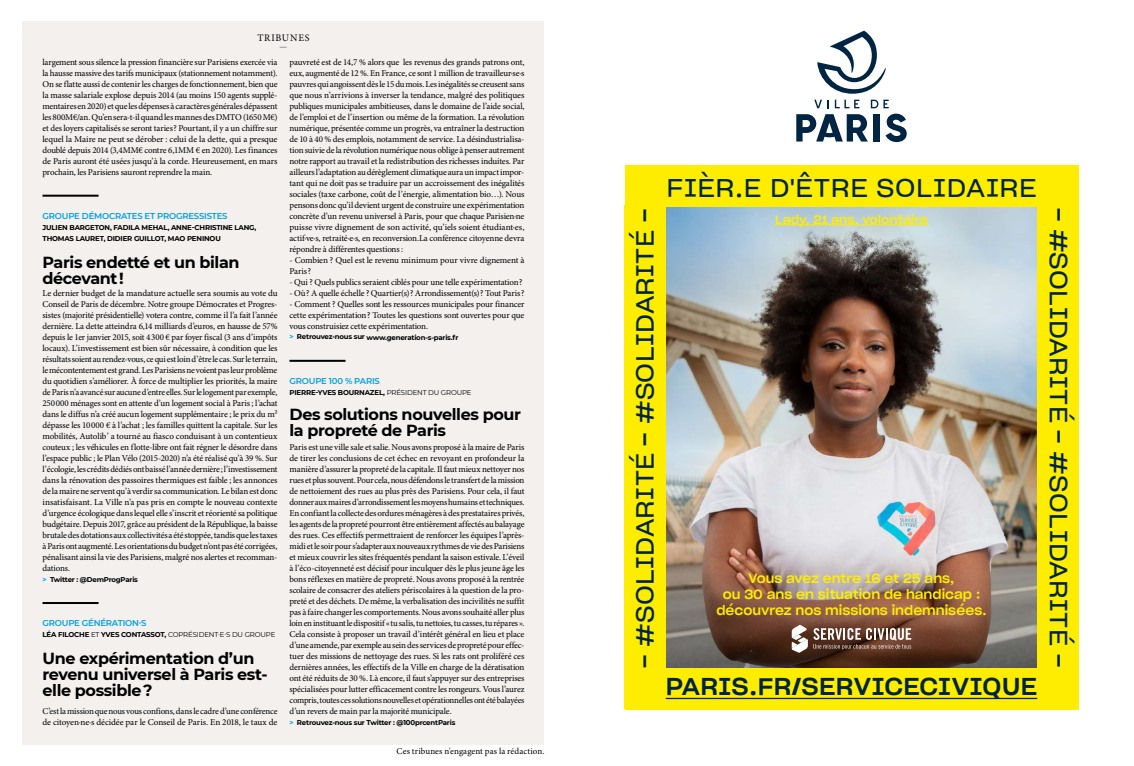
<style>
.page{position:relative;width:1134px;height:766px;background:#fff}
.page>*{position:absolute;margin:0;border:0;box-sizing:border-box;transform-origin:0 0}
.t1{font:25px "Sharp Grotesk Book 22";letter-spacing:.02em;color:#002542}
.t2{font:24.3px "Sharp Grotesk Book 22";letter-spacing:.01em;color:#002542}
.t3{font:23.8px "Sharp Grotesk Medium 22";letter-spacing:.02em;color:#002542}
.t4{font:700 16px/16px "Montserrat";letter-spacing:-.025em;color:#000}
.t5{font:13px/16px "Sharp Grotesk Medium 21";color:#ffed00;text-align:center}
.t6{font:12px "Sharp Grotesk Medium 21";color:#ffed00}
.t7{font:10px "Minion Pro";letter-spacing:.08em;color:#000}
.t8{font:9px/11px "Minion Pro";letter-spacing:-.02em;color:#000;text-align:justify}
.t9{font:9px "Minion Pro";letter-spacing:.005em;color:#000}
.t10{font:600 8.5px "Montserrat";letter-spacing:-.025em;color:#009fe3}
.t11{font:700 7px/11px "Montserrat";letter-spacing:-.03em;color:#000}
.t12{font:7px "Montserrat";letter-spacing:-.025em;color:#000}
.s1{color:#009fe3}
.s2{font-weight:700}
.s3{font-weight:400}
</style>
<div class="page">
<div style="left:23px;top:21px;width:521px;height:723px;background:#f3f0ee"></div>
<hr style="left:43px;top:195px;width:56px;height:2px;background:#000">
<hr style="left:43px;top:602px;width:56px;height:2px;background:#000">
<hr style="left:289px;top:360px;width:57px;height:2px;background:#000">
<img style="left:666px;top:206px;width:371px;height:352px">
<div style="left:874px;top:114px;width:6px;height:27px;background:#002542"></div>
<svg style="left:796px;top:114px;width:72px;height:27px"></svg>
<svg style="left:885px;top:114px;width:22px;height:28px"></svg>
<svg style="left:814px;top:100px;width:14px;height:8px"></svg>
<svg style="left:871px;top:100px;width:18px;height:8px"></svg>
<svg style="left:835px;top:100px;width:24px;height:8px"></svg>
<svg style="left:817px;top:31px;width:69px;height:63px"></svg>
<svg style="left:666px;top:558px;width:371px;height:110px;background:#83675b"></svg>
<div style="left:625px;top:165px;width:453px;height:41px;background:#ffed00"></div>
<div style="left:625px;top:205px;width:41px;height:504px;background:#ffed00"></div>
<div style="left:1037px;top:199px;width:41px;height:510px;background:#ffed00"></div>
<div style="left:625px;top:668px;width:431px;height:41px;background:#ffed00"></div>
<svg style="left:792px;top:624px;width:119px;height:28px"></svg>
<hr style="left:775px;top:224px;width:153px;height:1px;background:#ffed00">
<hr style="left:666px;top:697px;width:371px;height:2px;background:#002542">
<p class="t7" style="left:257px;top:31px;width:54px">TRIBUNES</p>
<p class="t12" style="left:280px;top:42px;width:8px">—</p>
<p class="t8" style="left:43px;top:56px;width:236px">largement sous silence la pression financière sur Parisiens exercée via la hausse massive des tarifs municipaux (stationnement notamment).<br>On se flatte aussi de contenir les charges de fonctionnement, bien que la masse salariale explose depuis 2014 (au moins 150 agents supplé&shy;mentaires en 2020) et que les dépenses à caractères générales dépassent les 800M€/an. Qu’en sera-t-il quand les mannes des DMTO (1650 M€) et des loyers capitalisés se seront taries? Pourtant, il y a un chiffre sur lequel la Maire ne peut se dérober : celui de la dette, qui a presque doublé depuis 2014 (3,4MM€ contre 6,1MM € en 2020). Les finances de Paris auront été usées jusqu’à la corde. Heureusement, en mars prochain, les Parisiens sauront reprendre la main.</p>
<p class="t10" style="left:43px;top:209px;width:187px">GROUPE DÉMOCRATES ET PROGRESSISTES</p>
<p class="t11" style="left:43px;top:221px;width:215px">JULIEN BARGETON, FADILA MEHAL, ANNE-CHRISTINE LANG,<br>THOMAS LAURET, DIDIER GUILLOT, MAO PENINOU</p>
<h3 class="t4" style="left:43px;top:253px;width:199px">Paris endetté et un bilan décevant !</h3>
<p class="t8" style="left:43px;top:287px;width:237px">Le dernier budget de la mandature actuelle sera soumis au vote du Conseil de Paris de décembre. Notre groupe Démocrates et Progres&shy;sistes (majorité présidentielle) votera contre, comme il l’a fait l’année dernière. La dette atteindra 6,14 milliards d’euros, en hausse de 57% depuis le 1er janvier 2015, soit 4300 € par foyer fiscal (3 ans d’impôts locaux). L’investissement est bien sûr nécessaire, à condition que les résultats soient au rendez-vous, ce qui est loin d’être le cas. Sur le terrain, le mécontentement est grand. Les Parisiens ne voient pas leur problème du quotidien s’améliorer. À force de multiplier les priorités, la maire de Paris n’a avancé sur aucune d’entre elles. Sur le logement par exemple, 250000 ménages sont en attente d’un logement social à Paris ; l’achat dans le diffus n’a créé aucun logement supplémentaire ; le prix du m² dépasse les 10000 € à l’achat ; les familles quittent la capitale. Sur les mobilités, Autolib’ a tourné au fiasco conduisant à un contentieux couteux ; les véhicules en flotte-libre ont fait régner le désordre dans l’espace public ; le Plan Vélo (2015-2020) n’a été réalisé qu’à 39 %. Sur l’écologie, les crédits dédiés ont baissé l’année dernière ; l’investissement dans la rénovation des passoires thermiques est faible ; les annonces de la maire ne servent qu’à verdir sa communication. Le bilan est donc insatisfaisant. La Ville n’a pas pris en compte le nouveau contexte d’urgence écologique dans lequel elle s’inscrit et réorienté sa politique budgétaire. Depuis 2017, grâce au président de la République, la baisse brutale des dotations aux collectivités a été stoppée, tandis que les taxes à Paris ont augmenté. Les orientations du budget n’ont pas été corrigées, pénalisant ainsi la vie des Parisiens, malgré nos alertes et recomman&shy;dations.</p>
<p class="t11" style="left:43px;top:573px;width:97px"><span class="s1">&gt;</span> Twitter : @DemProgParis</p>
<p class="t10" style="left:43px;top:616px;width:106px">GROUPE GÉNÉRATION·S</p>
<p class="t12" style="left:43px;top:629px;width:234px"><span class="s2">LÉA FILOCHE</span> ET <span class="s2">YVES CONTASSOT,</span> COPRÉSIDENT·E·S DU GROUPE</p>
<h3 class="t4" style="left:43px;top:649px;width:227px">Une expérimentation d’un revenu universel à Paris est&shy;elle possible ?</h3>
<p class="t8" style="left:43px;top:705px;width:236px">C’est la mission que nous vous confions, dans le cadre d’une conférence de citoyen·ne·s décidée par le Conseil de Paris. En 2018, le taux de</p>
<p class="t8" style="left:289px;top:56px;width:236px">pauvreté est de 14,7 % alors que les revenus des grands patrons ont, eux, augmenté de 12 %. En France, ce sont 1 million de travailleur·se·s pauvres qui angoissent dès le 15 du mois. Les inégalités se creusent sans que nous n’arrivions à inverser la tendance, malgré des politiques publiques municipales ambitieuses, dans le domaine de l’aide social, de l’emploi et de l’insertion ou même de la formation. La révolution numérique, présentée comme un progrès, va entraîner la destruction de 10 à 40 % des emplois, notamment de service. La désindustrialisa&shy;tion suivie de la révolution numérique nous oblige à penser autrement notre rapport au travail et la redistribution des richesses induites. Par ailleurs l’adaptation au dérèglement climatique aura un impact impor&shy;tant qui ne doit pas se traduire par un accroissement des inégalités sociales (taxe carbone, coût de l’énergie, alimentation bio…). Nous pensons donc qu’il devient urgent de construire une expérimentation concrète d’un revenu universel à Paris, pour que chaque Parisien·ne puisse vivre dignement de son activité, qu’iels soient étudiant·es, actif·ve·s, retraité·e·s, en reconversion.La conférence citoyenne devra répondre à différentes questions :</p>
<p class="t8" style="left:289px;top:254px;width:236px">- Combien ? Quel est le revenu minimum pour vivre dignement à<br>Paris?</p>
<p class="t8" style="left:289px;top:276px;width:235px">- Qui ? Quels publics seraient ciblés pour une telle expérimentation?</p>
<p class="t8" style="left:289px;top:287px;width:236px">- Où? A quelle échelle ? Quartier(s)? Arrondissement(s)? Tout Paris?</p>
<p class="t8" style="left:289px;top:298px;width:236px">- Comment ? Quelles sont les ressources municipales pour financer cette expérimentation? Toutes les questions sont ouvertes pour que vous construisiez cette expérimentation.</p>
<p class="t11" style="left:289px;top:331px;width:171px"><span class="s1">&gt;</span> Retrouvez-nous sur www.generation-s-paris.fr</p>
<p class="t10" style="left:289px;top:374px;width:92px">GROUPE 100 % PARIS</p>
<p class="t11" style="left:289px;top:386px;width:184px">PIERRE-YVES BOURNAZEL, <span class="s3">PRÉSIDENT DU GROUPE</span></p>
<h3 class="t4" style="left:289px;top:405px;width:233px">Des solutions nouvelles pour la propreté de Paris</h3>
<p class="t8" style="left:289px;top:441px;width:237px">Paris est une ville sale et salie. Nous avons proposé à la maire de Paris de tirer les conclusions de cet échec en revoyant en profondeur la manière d’assurer la propreté de la capitale. Il faut mieux nettoyer nos rues et plus souvent. Pour cela, nous défendons le transfert de la mission de nettoiement des rues au plus près des Parisiens. Pour cela, il faut donner aux maires d’arrondissement les moyens humains et techniques.<br>En confiant la collecte des ordures ménagères à des prestataires privés, les agents de la propreté pourront être entièrement affectés au balayage des rues. Ces effectifs permettraient de renforcer les équipes l’après&shy;midi et le soir pour s’adapter aux nouveaux rythmes de vie des Parisiens et mieux couvrir les sites fréquentés pendant la saison estivale. L’éveil à l’éco-citoyenneté est décisif pour inculquer dès le plus jeune âge les bons réflexes en matière de propreté. Nous avons proposé à la rentrée scolaire de consacrer des ateliers périscolaires à la question de la pro&shy;preté et des déchets. De même, la verbalisation des incivilités ne suffit pas à faire changer les comportements. Nous avons souhaité aller plus loin en instituant le dispositif « tu salis, tu nettoies, tu casses, tu répares ».<br>Cela consiste à proposer un travail d’intérêt général en lieu et place d’une amende, par exemple au sein des services de propreté pour effec&shy;tuer des missions de nettoyage des rues. Si les rats ont proliféré ces dernières années, les effectifs de la Ville en charge de la dératisation ont été réduits de 30 %. Là encore, il faut s’appuyer sur des entreprises spécialisées pour lutter efficacement contre les rongeurs. Vous l’aurez compris, toutes ces solutions nouvelles et opérationnelles ont été balayées d’un revers de main par la majorité municipale.</p>
<p class="t11" style="left:289px;top:716px;width:167px"><span class="s1">&gt;</span> Retrouvez-nous sur Twitter : @100prcentParis</p>
<p class="t9" style="left:397px;top:744px;width:149px">Ces tribunes n'engagent pas la rédaction.</p>
<h1 class="t1" style="left:666px;top:167px;width:372px">FIÈR.E D'ÊTRE SOLIDAIRE</h1>
<h2 class="t2" style="left:625px;top:669px;width:462px;rotate:-90deg">- #SOLIDARITÉ - #SOLIDARITÉ -</h2>
<h2 class="t2" style="left:1079px;top:207px;width:462px;rotate:90deg">- #SOLIDARITÉ - #SOLIDARITÉ -</h2>
<h3 class="t6" style="left:775px;top:209px;width:154px">Lady, 21 ans, volontaire</h3>
<h3 class="t5" style="left:716px;top:569px;width:272px">Vous avez entre 16 et 25 ans,<br>ou 30 ans en situation de handicap : découvrez nos missions indemnisées.</h3>
<h3 class="t3" style="left:666px;top:665px;width:373px">PARIS.FR/SERVICECIVIQUE</h3>
</div>
